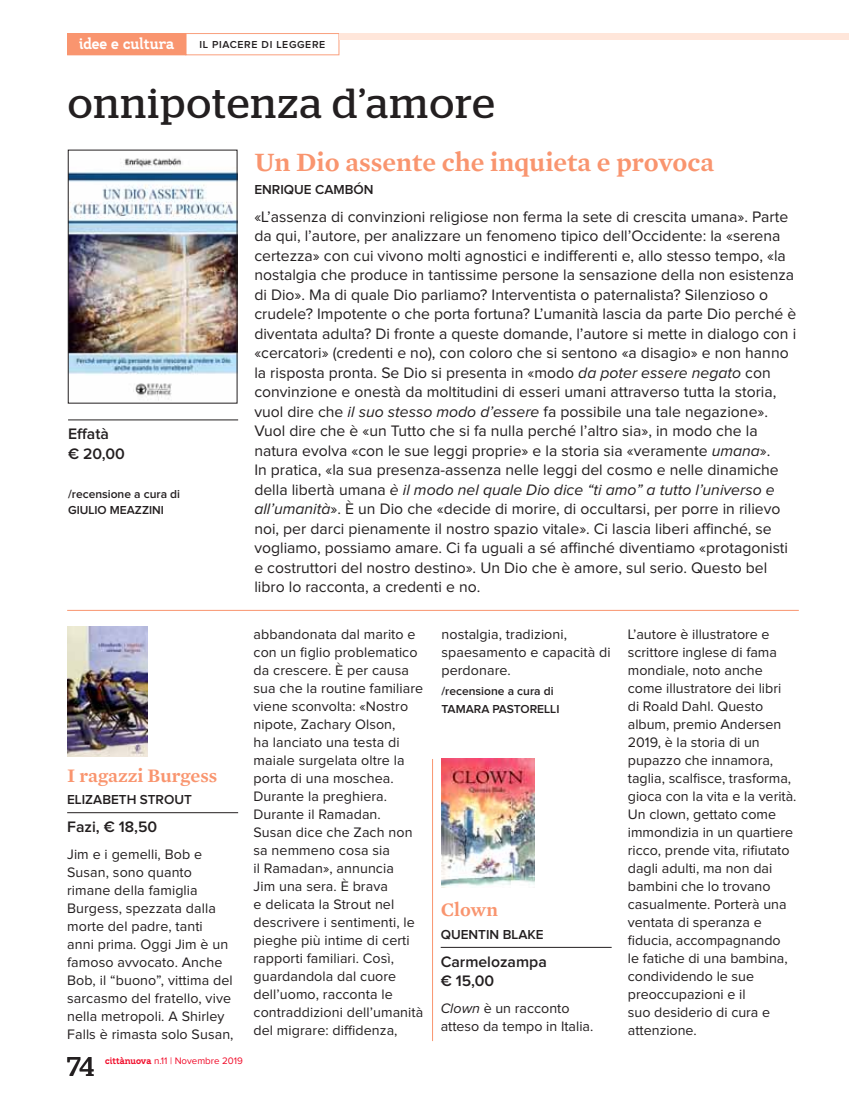
<style>
.page{position:relative;width:849px;height:1104px;background:#fff}
.page>*{position:absolute;margin:0;border:0;box-sizing:border-box;transform-origin:0 0}
.t1{font:42px "Stag";letter-spacing:.04em;color:#231f20}
.t2{font:600 27px "Mercury Text G1";color:#f9956f}
.t3{font:27px "Stag";color:#231f20}
.t4{font:600 19.5px "Mercury Text G1";color:#f9956f}
.t5{font:15.75px/19.5px "Proxima Nova";color:#231f20}
.t6{font:600 15.75px/19.5px "Proxima Nova";color:#231f20}
.t7{font:700 15.75px "Elderfield";color:#fff}
.t8{font:14.25px/18px "Proxima Nova";letter-spacing:.005em;color:#231f20}
.t9{font:600 13.5px "Proxima Nova";color:#231f20}
.t10{font:600 12px/15.8px "Proxima Nova";color:#231f20}
.t11{font:600 10.5px "Proxima Nova";letter-spacing:.06em;color:#231f20}
.t12{font:9.75px "Proxima Nova";color:#f10b29}
.s1{font-style:italic}
.s2{font-family:"Elderfield";font-weight:700}
</style>
<div class="page">
<svg style="left:186px;top:33px;width:153px;height:22px"></svg>
<div style="left:68px;top:34px;width:118px;height:21px;background:#f9956f"></div>
<div style="left:67px;top:33px;width:119px;height:22px;border:1px solid #f9956f"></div>
<img style="left:67px;top:626px;width:80px;height:130px">
<hr style="left:432px;top:759px;width:1px;height:282px;background:#f9956f">
<hr style="left:441px;top:947px;width:170px;height:1px;background:#231f20">
<hr style="left:68px;top:419px;width:170px;height:1px;background:#231f20">
<img style="left:442px;top:759px;width:92px;height:129px">
<div style="left:339px;top:33px;width:510px;height:6px;background:#ffe6da"></div>
<img style="left:70px;top:158px;width:165px;height:243px">
<div style="left:68px;top:150px;width:169px;height:253px;border:1px solid #231f20"></div>
<hr style="left:67px;top:812px;width:171px;height:1px;background:#231f20">
<hr style="left:67px;top:610px;width:731px;height:1px;background:#f9956f">
<p class="t7" style="left:79px;top:36px;width:97px">idee e cultura</p>
<p class="t11" style="left:199px;top:41px;width:127px">IL PIACERE DI LEGGERE</p>
<h1 class="t1" style="left:68px;top:87px;width:428px">onnipotenza d’amore</h1>
<h2 class="t2" style="left:254px;top:148px;width:461px">Un Dio assente che inquieta e provoca</h2>
<p class="t9" style="left:254px;top:185px;width:121px">ENRIQUE CAMBÓN</p>
<p class="t5" style="left:254px;top:209px;width:543px">«L’assenza di convinzioni religiose non ferma la sete di crescita umana». Parte da qui, l’autore, per analizzare un fenomeno tipico dell’Occidente: la «serena certezza» con cui vivono molti agnostici e indifferenti e, allo stesso tempo, «la nostalgia che produce in tantissime persone la sensazione della non esistenza di Dio». Ma di quale Dio parliamo? Interventista o paternalista? Silenzioso o crudele? Impotente o che porta fortuna? L’umanità lascia da parte Dio perché è diventata adulta? Di fronte a queste domande, l’autore si mette in dialogo con i «cercatori» (credenti e no), con coloro che si sentono «a disagio» e non hanno la risposta pronta. Se Dio si presenta in «modo <span class="s1">da poter essere negato</span> con convinzione e onestà da moltitudini di esseri umani attraverso tutta la storia, vuol dire che <span class="s1">il suo stesso modo d’essere</span> fa possibile una tale negazione».<br>Vuol dire che è «un Tutto che si fa nulla perché l’altro sia», in modo che la natura evolva «con le sue leggi proprie» e la storia sia «veramente <span class="s1">umana</span>».<br>In pratica, «la sua presenza-assenza nelle leggi del cosmo e nelle dinamiche della libertà umana <span class="s1">è il modo nel quale Dio dice “ti amo” a tutto l’universo e all’umanità</span>». È un Dio che «decide di morire, di occultarsi, per porre in rilievo noi, per darci pienamente il nostro spazio vitale». Ci lascia liberi affinché, se vogliamo, possiamo amare. Ci fa uguali a sé affinché diventiamo «protagonisti e costruttori del nostro destino». Un Dio che è amore, sul serio. Questo bel libro lo racconta, a credenti e no.</p>
<p class="t6" style="left:68px;top:426px;width:58px">Effatà<br>€ 20,00</p>
<p class="t10" style="left:68px;top:488px;width:114px">/recensione a cura di<br>GIULIO MEAZZINI</p>
<p class="t4" style="left:67px;top:765px;width:152px">I ragazzi Burgess</p>
<p class="t9" style="left:67px;top:795px;width:126px">ELIZABETH STROUT</p>
<p class="t6" style="left:67px;top:819px;width:92px">Fazi, € 18,50</p>
<p class="t8" style="left:67px;top:847px;width:168px">Jim e i gemelli, Bob e<br>Susan, sono quanto rimane della famiglia<br>Burgess, spezzata dalla morte del padre, tanti<br>anni prima. Oggi Jim è un famoso avvocato. Anche<br>Bob, il “buono”, vittima del sarcasmo del fratello, vive nella metropoli. A Shirley<br>Falls è rimasta solo Susan,</p>
<h2 class="t3" style="left:67px;top:1056px;width:28px">74</h2>
<p class="t12" style="left:105px;top:1058px;width:139px"><span class="s2">cittànuova</span> n.11 | Novembre 2019</p>
<p class="t8" style="left:253px;top:627px;width:171px">abbandonata dal marito e con un figlio problematico da crescere. È per causa sua che la routine familiare viene sconvolta: «Nostro nipote, Zachary Olson,<br>ha lanciato una testa di maiale surgelata oltre la porta di una moschea.<br>Durante la preghiera.<br>Durante il Ramadan.<br>Susan dice che Zach non sa nemmeno cosa sia<br>il Ramadan», annuncia<br>Jim una sera. È brava<br>e delicata la Strout nel descrivere i sentimenti, le pieghe più intime di certi rapporti familiari. Così, guardandola dal cuore dell’uomo, racconta le contraddizioni dell’umanità del migrare: diffidenza,</p>
<p class="t8" style="left:441px;top:627px;width:171px">nostalgia, tradizioni, spaesamento e capacità di perdonare.</p>
<p class="t10" style="left:441px;top:683px;width:119px;line-height:18px">/recensione a cura di<br>TAMARA PASTORELLI</p>
<p class="t4" style="left:441px;top:900px;width:59px">Clown</p>
<p class="t9" style="left:441px;top:930px;width:104px">QUENTIN BLAKE</p>
<p class="t6" style="left:441px;top:954px;width:108px">Carmelozampa € 15,00</p>
<p class="t8" style="left:441px;top:1001px;width:154px"><span class="s1">Clown</span> è un racconto atteso da tempo in Italia.</p>
<p class="t8" style="left:628px;top:627px;width:170px">L’autore è illustratore e scrittore inglese di fama mondiale, noto anche come illustratore dei libri<br>di Roald Dahl. Questo album, premio Andersen<br>2019, è la storia di un pupazzo che innamora, taglia, scalfisce, trasforma, gioca con la vita e la verità.<br>Un clown, gettato come immondizia in un quartiere ricco, prende vita, rifiutato dagli adulti, ma non dai bambini che lo trovano casualmente. Porterà una ventata di speranza e fiducia, accompagnando<br>le fatiche di una bambina, condividendo le sue preoccupazioni e il<br>suo desiderio di cura e attenzione.</p>
</div>
